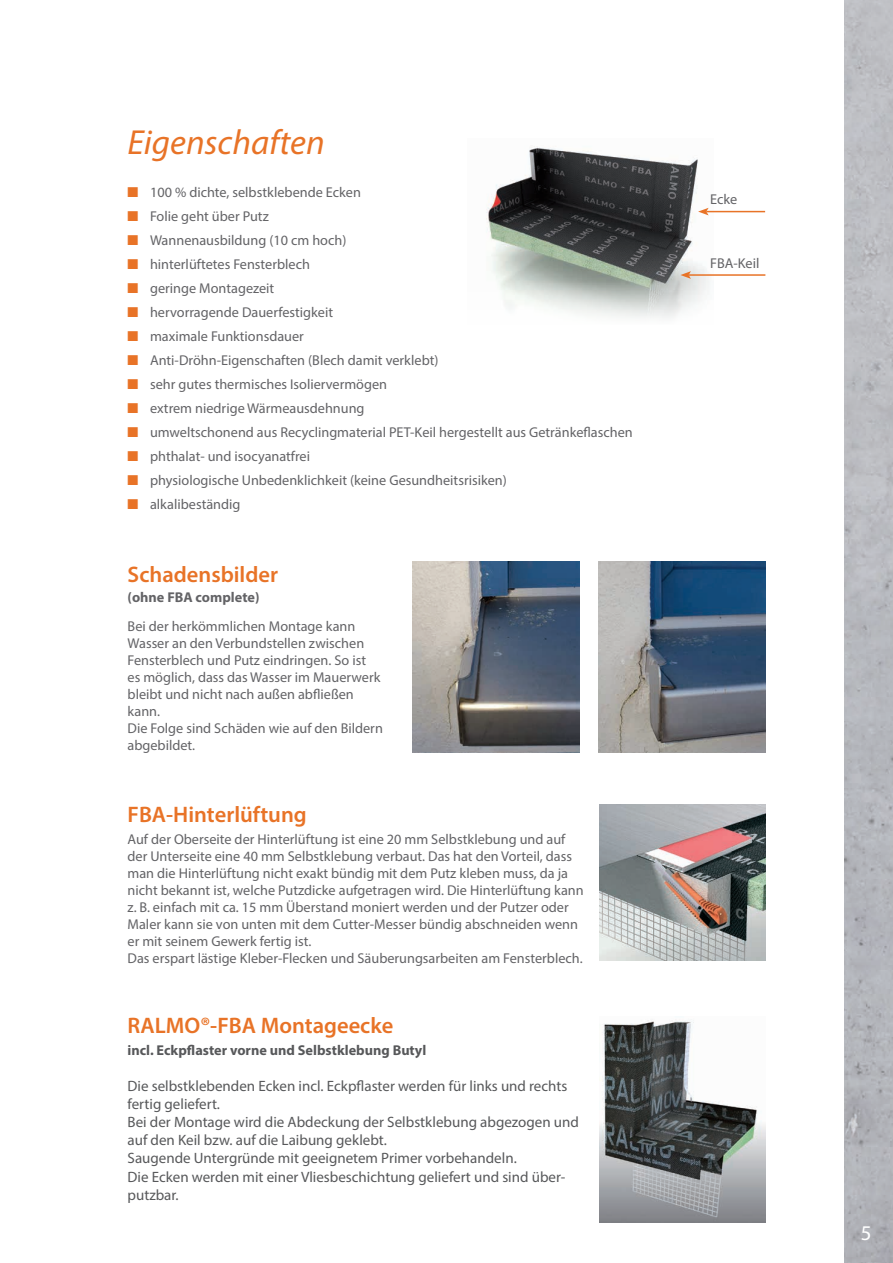
<style>
.page{position:relative;width:893px;height:1263px;background:#fff}
.page>*{position:absolute;margin:0;border:0;box-sizing:border-box;transform-origin:0 0}
.t1{font:italic 34.8px "Myriad Pro";color:#e87327}
.t2{font:600 22.5px "Myriad Pro";color:#e87327}
.t3{font:21px "Myriad Pro";color:#fff}
.t4{font:15px/18px "Myriad Pro";color:#57585a}
.t5{font:14.25px/17.1px "Myriad Pro";color:#636366}
.t6{font:700 14.25px "Myriad Pro";color:#57585a}
.t7{font:700 14.25px "Myriad Pro";color:#636366}
.s1{color:#e87327}
</style>
<div class="page">
<img style="left:844px;top:0;width:49px;height:1263px">
<img style="left:413px;top:561px;width:167px;height:192px">
<img style="left:598px;top:561px;width:167px;height:192px">
<img style="left:600px;top:804px;width:165px;height:157px">
<img style="left:600px;top:1020px;width:165px;height:203px">
<img style="left:486px;top:146px;width:227px;height:172px">
<hr style="left:706px;top:211px;width:59px;height:1px;background:#e87327">
<svg style="left:698px;top:208px;width:11px;height:7px"></svg>
<hr style="left:689px;top:274px;width:76px;height:2px;background:#e87327">
<svg style="left:680px;top:271px;width:11px;height:8px"></svg>
<h1 class="t1" style="left:128px;top:121px;width:199px">Eigenschaften</h1>
<p class="t5" style="left:128px;top:184px;width:235px"><span class="s1">■</span> 100 % dichte, selbstklebende Ecken</p>
<p class="t5" style="left:128px;top:208px;width:143px"><span class="s1">■</span> Folie geht über Putz</p>
<p class="t5" style="left:128px;top:232px;width:220px"><span class="s1">■</span> Wannenausbildung (10 cm hoch)</p>
<p class="t5" style="left:128px;top:256px;width:184px"><span class="s1">■</span> hinterlüftetes Fensterblech</p>
<p class="t5" style="left:128px;top:280px;width:148px"><span class="s1">■</span> geringe Montagezeit</p>
<p class="t5" style="left:128px;top:304px;width:207px"><span class="s1">■</span> hervorragende Dauerfestigkeit</p>
<p class="t5" style="left:128px;top:328px;width:178px"><span class="s1">■</span> maximale Funktionsdauer</p>
<p class="t5" style="left:128px;top:352px;width:312px"><span class="s1">■</span> Anti-Dröhn-Eigenschaften (Blech damit verklebt)</p>
<p class="t5" style="left:128px;top:376px;width:261px"><span class="s1">■</span> sehr gutes thermisches Isoliervermögen</p>
<p class="t5" style="left:128px;top:400px;width:239px"><span class="s1">■</span> extrem niedrige Wärmeausdehnung</p>
<p class="t5" style="left:128px;top:424px;width:507px"><span class="s1">■</span> umweltschonend aus Recyclingmaterial PET-Keil hergestellt aus Getränkeflaschen</p>
<p class="t5" style="left:128px;top:448px;width:184px"><span class="s1">■</span> phthalat- und isocyanatfrei</p>
<p class="t5" style="left:128px;top:472px;width:381px"><span class="s1">■</span> physiologische Unbedenklichkeit (keine Gesundheitsrisiken)</p>
<p class="t5" style="left:128px;top:496px;width:114px"><span class="s1">■</span> alkalibeständig</p>
<h2 class="t2" style="left:128px;top:561px;width:152px">Schadensbilder</h2>
<p class="t7" style="left:128px;top:588px;width:133px">(ohne FBA complete)</p>
<p class="t5" style="left:128px;top:617px;width:257px">Bei der herkömmlichen Montage kann<br>Wasser an den Verbundstellen zwischen<br>Fensterblech und Putz eindringen. So ist<br>es möglich, dass das Wasser im Mauerwerk bleibt und nicht nach außen abfließen kann.<br>Die Folge sind Schäden wie auf den Bildern abgebildet.</p>
<h2 class="t2" style="left:128px;top:800px;width:181px">FBA-Hinterlüftung</h2>
<p class="t5" style="left:128px;top:830px;width:458px">Auf der Oberseite der Hinterlüftung ist eine 20 mm Selbstklebung und auf der Unterseite eine 40 mm Selbstklebung verbaut. Das hat den Vorteil, dass man die Hinterlüftung nicht exakt bündig mit dem Putz kleben muss, da ja nicht bekannt ist, welche Putzdicke aufgetragen wird. Die Hinterlüftung kann z. B. einfach mit ca. 15 mm Überstand moniert werden und der Putzer oder Maler kann sie von unten mit dem Cutter-Messer bündig abschneiden wenn er mit seinem Gewerk fertig ist.<br>Das erspart lästige Kleber-Flecken und Säuberungsarbeiten am Fensterblech.</p>
<h2 class="t2" style="left:128px;top:1011px;width:267px">RALMO®-FBA Montageecke</h2>
<p class="t6" style="left:128px;top:1041px;width:300px">incl. Eckpflaster vorne und Selbstklebung Butyl</p>
<p class="t4" style="left:128px;top:1077px;width:453px">Die selbstklebenden Ecken incl. Eckpflaster werden für links und rechts fertig geliefert.<br>Bei der Montage wird die Abdeckung der Selbstklebung abgezogen und auf den Keil bzw. auf die Laibung geklebt.<br>Saugende Untergründe mit geeignetem Primer vorbehandeln.<br>Die Ecken werden mit einer Vliesbeschichtung geliefert und sind über&shy;putzbar.</p>
<p class="t5" style="left:710px;top:190px;width:29px">Ecke</p>
<p class="t5" style="left:710px;top:254px;width:51px">FBA-Keil</p>
<h3 class="t3" style="left:861px;top:1220px;width:12px">5</h3>
</div>
